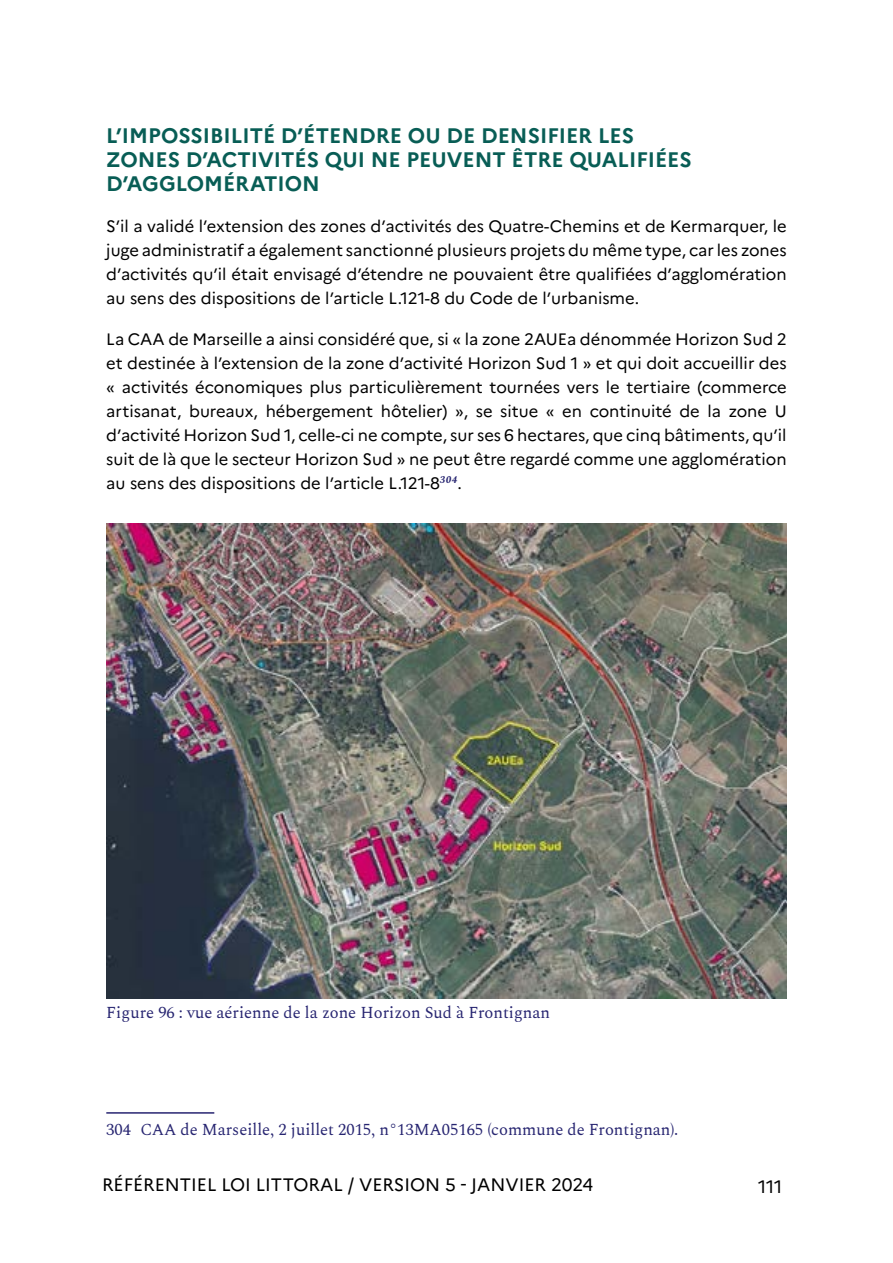
<style>
.page{position:relative;width:893px;height:1263px;background:#fff}
.page>*{position:absolute;margin:0;border:0;box-sizing:border-box;transform-origin:0 0}
.Titre_4{font:700 21px/24px "Marianne";color:#085d55}
.t1{font:18px "Marianne";color:#000}
.justifié{font:16.5px/24px "Marianne";color:#000;text-align:justify}
.note_de_bas_de_page{font:16.5px "Spectral";color:#272571}
.légende{font:16.5px "Spectral";color:#272571}
</style>
<div class="page">
<hr style="left:106px;top:1112px;width:108px;height:2px;background:#272571">
<img style="left:106px;top:524px;width:681px;height:475px">
<p class="Titre_4" style="left:106px;top:122px;width:587px">L’IMPOSSIBILITÉ D’ÉTENDRE OU DE DENSIFIER LES<br>ZONES D’ACTIVITÉS QUI NE PEUVENT ÊTRE QUALIFIÉES<br>D’AGGLOMÉRATION</p>
<p class="justifié" style="left:106px;top:213px;width:682px">S’il a validé l’extension des zones d’activités des Quatre-Chemins et de Kermarquer, le juge administratif a également sanctionné plusieurs projets du même type, car les zones d’activités qu’il était envisagé d’étendre ne pouvaient être qualifiées d’agglomération au sens des dispositions de l’article L.121-8 du Code de l’urbanisme.</p>
<p class="justifié" style="left:106px;top:326px;width:682px">La CAA de Marseille a ainsi considéré que, si « la zone 2AUEa dénommée Horizon Sud 2 et destinée à l’extension de la zone d’activité Horizon Sud 1 » et qui doit accueillir des « activités économiques plus particulièrement tournées vers le tertiaire (commerce artisanat, bureaux, hébergement hôtelier) », se situe « en continuité de la zone U d’activité Horizon Sud 1, celle-ci ne compte, sur ses 6 hectares, que cinq bâtiments, qu’il suit de là que le secteur Horizon Sud » ne peut être regardé comme une agglomération au sens des dispositions de l’article L.121-8<sup>304</sup>.</p>
<p class="légende" style="left:106px;top:1000px;width:445px">Figure 96 : vue aérienne de la zone Horizon Sud à Frontignan</p>
<p class="note_de_bas_de_page" style="left:106px;top:1118px;width:573px">304 CAA de Marseille, 2 juillet 2015, n°13MA05165 (commune de Frontignan).</p>
<p class="t1" style="left:102px;top:1171px;width:493px">RÉFÉRENTIEL LOI LITTORAL / VERSION 5 - JANVIER 2024</p>
<p class="t1" style="left:758px;top:1172px;width:26px">111</p>
</div>
